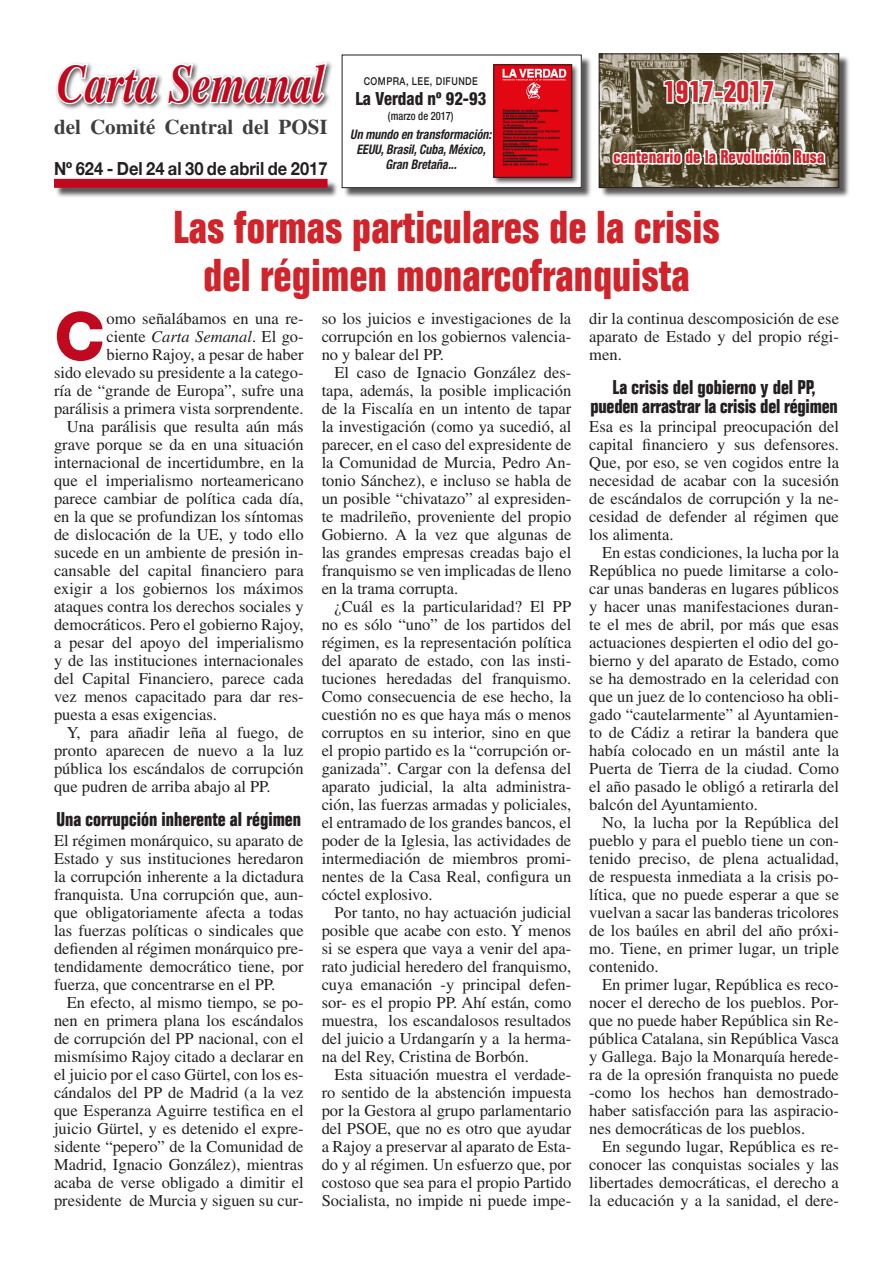
<style>
.page{position:relative;width:893px;height:1263px;background:#fff}
.page>*{position:absolute;margin:0;border:0;box-sizing:border-box;transform-origin:0 0}
.t1{font:800 66.9px "Helvetica Neue LT Std";color:#c0081f}
.t2{font:italic 700 54px "Times LT Std";color:#c0081f;scale:.8 1}
.Título_cara_A{font:700 condensed 45px "Folio Std";color:#d1232a}
.Título_cara_A-2{font:700 condensed 30px "Folio Std";color:#d1232a}
.t3{font:700 21px "Times LT Std";color:#3e3e3f}
.t4{font:700 condensed 19.5px "Folio Std";color:#231f20}
.t5{font:700 18.15px "Helvetica Neue LT Std";color:#231f20;scale:.91 1}
.t6{font:800 condensed 18.15px "Helvetica Neue LT Std";color:#231f20;scale:.91 1}
.Título_cara_A-3{font:700 condensed 18px "Folio Std";letter-spacing:.01em;color:#d1232a}
.t7{font:16.5px/18px "Times LT Std";color:#231f20;text-align:justify}
.t8{font:italic 700 condensed 13.2px/15px "Helvetica Neue LT Std";color:#231f20;text-align:center;scale:.91 1}
.t9{font:500 condensed 11.55px "Helvetica Neue LT Std";color:#231f20;scale:.91 1}
.t10{font:500 10.8px "Helvetica Neue";letter-spacing:.05em;color:#231f20;scale:.83 1}
.s1{font-style:italic}
</style>
<div class="page">
<div style="left:55px;top:60px;width:278px;height:51px;background:#231f20;opacity:.75"></div>
<svg style="left:55px;top:60px;width:274px;height:46px"></svg>
<div style="left:55px;top:180px;width:283px;height:18px;background:#231f20;opacity:.75"></div>
<div style="left:54px;top:179px;width:274px;height:9px;background:#c0081f"></div>
<div style="left:600px;top:55px;width:250px;height:144px;background:#231f20;opacity:.75"></div>
<img style="left:601px;top:56px;width:236px;height:130px">
<div style="left:599px;top:54px;width:240px;height:134px;border:1px solid #231f20"></div>
<div style="left:343px;top:56px;width:249px;height:142px;background:#231f20;opacity:.75"></div>
<div style="left:342px;top:55px;width:239px;height:133px;background:#fff"></div>
<div style="left:342px;top:55px;width:239px;height:133px;border:1px solid #231f20"></div>
<div style="left:492px;top:63px;width:87px;height:122px;background:#231f20;opacity:.75"></div>
<img style="left:496px;top:67px;width:74px;height:108px">
<div style="left:494px;top:65px;width:78px;height:112px;border:1px solid #231f20"></div>
<svg style="left:662px;top:78px;width:54px;height:28px"></svg>
<div style="left:714px;top:91px;width:10px;height:7px;border:3px solid #fff"></div>
<svg style="left:722px;top:78px;width:54px;height:28px"></svg>
<svg style="left:611px;top:141px;width:217px;height:58px"></svg>
<p class="t2" style="left:57px;top:52px;width:336px">Carta Semanal</p>
<p class="t3" style="left:54px;top:114px;width:275px">del Comité Central del POSI</p>
<p class="t5" style="left:54px;top:157px;width:302px">Nº 624 - Del 24 al 30 de abril de 2017</p>
<p class="t10" style="left:364px;top:73px;width:139px">COMPRA, LEE, DIFUNDE</p>
<p class="t6" style="left:355px;top:87px;width:145px">La Verdad nº 92-93</p>
<p class="t9" style="left:388px;top:109px;width:74px">(marzo de 2017)</p>
<p class="t8" style="left:350px;top:127px;width:156px">Un mundo en transformación:<br>EEUU, Brasil, Cuba, México,<br>Gran Bretaña...</p>
<p class="Título_cara_A-2" style="left:663px;top:75px;width:113px">1917-2017</p>
<p class="Título_cara_A-3" style="left:613px;top:147px;width:212px">centenario de la Revolución Rusa</p>
<p class="Título_cara_A" style="left:173px;top:202px;width:548px">Las formas particulares de la crisis</p>
<p class="Título_cara_A" style="left:203px;top:250px;width:488px">del régimen monarcofranquista</p>
<p class="t1" style="left:54px;top:296px;width:52px">C</p>
<p class="t7" style="left:54px;top:309px;width:251px;text-align:right">omo señalábamos en una re-<br>ciente <span class="s1">Carta Semanal</span>. El go-<br>bierno Rajoy, a pesar de haber<br>sido elevado su presidente a la catego&shy;ría de “grande de Europa”, sufre una parálisis a primera vista sorprendente.</p>
<p class="t7" style="left:54px;top:417px;width:251px;text-indent:13px">Una parálisis que resulta aún más grave porque se da en una situación internacional de incertidumbre, en la que el imperialismo norteamericano parece cambiar de política cada día, en la que se profundizan los síntomas de dislocación de la UE, y todo ello sucede en un ambiente de presión in&shy;cansable del capital financiero para exigir a los gobiernos los máximos ataques contra los derechos sociales y democráticos. Pero el gobierno Rajoy, a pesar del apoyo del imperialismo y de las instituciones internacionales del Capital Financiero, parece cada vez menos capacitado para dar res&shy;puesta a esas exigencias.</p>
<p class="t7" style="left:54px;top:723px;width:251px;text-indent:13px">Y, para añadir leña al fuego, de pronto aparecen de nuevo a la luz pública los escándalos de corrupción que pudren de arriba abajo al PP.</p>
<p class="t4" style="left:56px;top:808px;width:246px">Una corrupción inherente al régimen</p>
<p class="t7" style="left:54px;top:831px;width:251px">El régimen monárquico, su aparato de Estado y sus instituciones heredaron la corrupción inherente a la dictadura franquista. Una corrupción que, aun&shy;que obligatoriamente afecta a todas las fuerzas políticas o sindicales que defienden al régimen monárquico pre&shy;tendidamente democrático tiene, por fuerza, que concentrarse en el PP.</p>
<p class="t7" style="left:54px;top:993px;width:251px;text-indent:13px">En efecto, al mismo tiempo, se po&shy;nen en primera plana los escándalos de corrupción del PP nacional, con el mismísimo Rajoy citado a declarar en el juicio por el caso Gürtel, con los es&shy;cándalos del PP de Madrid (a la vez que Esperanza Aguirre testifica en el juicio Gürtel, y es detenido el expre&shy;sidente “pepero” de la Comunidad de Madrid, Ignacio González), mientras acaba de verse obligado a dimitir el presidente de Murcia y siguen su cur-</p>
<p class="t7" style="left:322px;top:309px;width:251px">so los juicios e investigaciones de la corrupción en los gobiernos valencia&shy;no y balear del PP.</p>
<p class="t7" style="left:322px;top:363px;width:251px;text-indent:13px">El caso de Ignacio González des&shy;tapa, además, la posible implicación de la Fiscalía en un intento de tapar la investigación (como ya sucedió, al parecer, en el caso del expresidente de la Comunidad de Murcia, Pedro An&shy;tonio Sánchez), e incluso se habla de un posible “chivatazo” al expresiden&shy;te madrileño, proveniente del propio Gobierno. A la vez que algunas de las grandes empresas creadas bajo el franquismo se ven implicadas de lleno en la trama corrupta.</p>
<p class="t7" style="left:322px;top:597px;width:251px;text-indent:13px">¿Cuál es la particularidad? El PP no es sólo “uno” de los partidos del régimen, es la representación política del aparato de estado, con las insti&shy;tuciones heredadas del franquismo.<br>Como consecuencia de ese hecho, la cuestión no es que haya más o menos corruptos en su interior, sino en que el propio partido es la “corrupción or&shy;ganizada”. Cargar con la defensa del aparato judicial, la alta administra&shy;ción, las fuerzas armadas y policiales, el entramado de los grandes bancos, el poder de la Iglesia, las actividades de intermediación de miembros promi&shy;nentes de la Casa Real, configura un cóctel explosivo.</p>
<p class="t7" style="left:322px;top:903px;width:251px;text-indent:13px">Por tanto, no hay actuación judicial posible que acabe con esto. Y menos si se espera que vaya a venir del apa&shy;rato judicial heredero del franquismo, cuya emanación -y principal defen&shy;sor- es el propio PP. Ahí están, como muestra, los escandalosos resultados del juicio a Urdangarín y a la herma&shy;na del Rey, Cristina de Borbón.</p>
<p class="t7" style="left:322px;top:1065px;width:251px;text-indent:13px">Esta situación muestra el verdade&shy;ro sentido de la abstención impuesta por la Gestora al grupo parlamentario del PSOE, que no es otro que ayudar a Rajoy a preservar al aparato de Esta&shy;do y al régimen. Un esfuerzo que, por costoso que sea para el propio Partido Socialista, no impide ni puede impe-</p>
<p class="t7" style="left:589px;top:309px;width:251px">dir la continua descomposición de ese aparato de Estado y del propio régi&shy;men.</p>
<p class="t4" style="left:613px;top:376px;width:205px">La crisis del gobierno y del PP,</p>
<p class="t4" style="left:590px;top:396px;width:249px">pueden arrastrar la crisis del régimen</p>
<p class="t7" style="left:589px;top:417px;width:251px">Esa es la principal preocupación del capital financiero y sus defensores.<br>Que, por eso, se ven cogidos entre la necesidad de acabar con la sucesión de escándalos de corrupción y la ne&shy;cesidad de defender al régimen que los alimenta.</p>
<p class="t7" style="left:589px;top:543px;width:251px;text-indent:13px">En estas condiciones, la lucha por la República no puede limitarse a colo&shy;car unas banderas en lugares públicos y hacer unas manifestaciones duran&shy;te el mes de abril, por más que esas actuaciones despierten el odio del go&shy;bierno y del aparato de Estado, como se ha demostrado en la celeridad con que un juez de lo contencioso ha obli&shy;gado “cautelarmente” al Ayuntamien&shy;to de Cádiz a retirar la bandera que había colocado en un mástil ante la Puerta de Tierra de la ciudad. Como el año pasado le obligó a retirarla del balcón del Ayuntamiento.</p>
<p class="t7" style="left:589px;top:813px;width:251px;text-indent:13px">No, la lucha por la República del pueblo y para el pueblo tiene un con&shy;tenido preciso, de plena actualidad, de respuesta inmediata a la crisis po&shy;lítica, que no puede esperar a que se vuelvan a sacar las banderas tricolores de los baúles en abril del año próxi&shy;mo. Tiene, en primer lugar, un triple contenido.</p>
<p class="t7" style="left:589px;top:975px;width:251px;text-indent:13px">En primer lugar, República es reco&shy;nocer el derecho de los pueblos. Por&shy;que no puede haber República sin Re&shy;pública Catalana, sin República Vasca y Gallega. Bajo la Monarquía herede&shy;ra de la opresión franquista no puede -como los hechos han demostrado&shy;haber satisfacción para las aspiracio&shy;nes democráticas de los pueblos.</p>
<p class="t7" style="left:589px;top:1137px;width:251px;text-indent:13px">En segundo lugar, República es re&shy;conocer las conquistas sociales y las libertades democráticas, el derecho a la educación y a la sanidad, el dere-</p>
</div>
